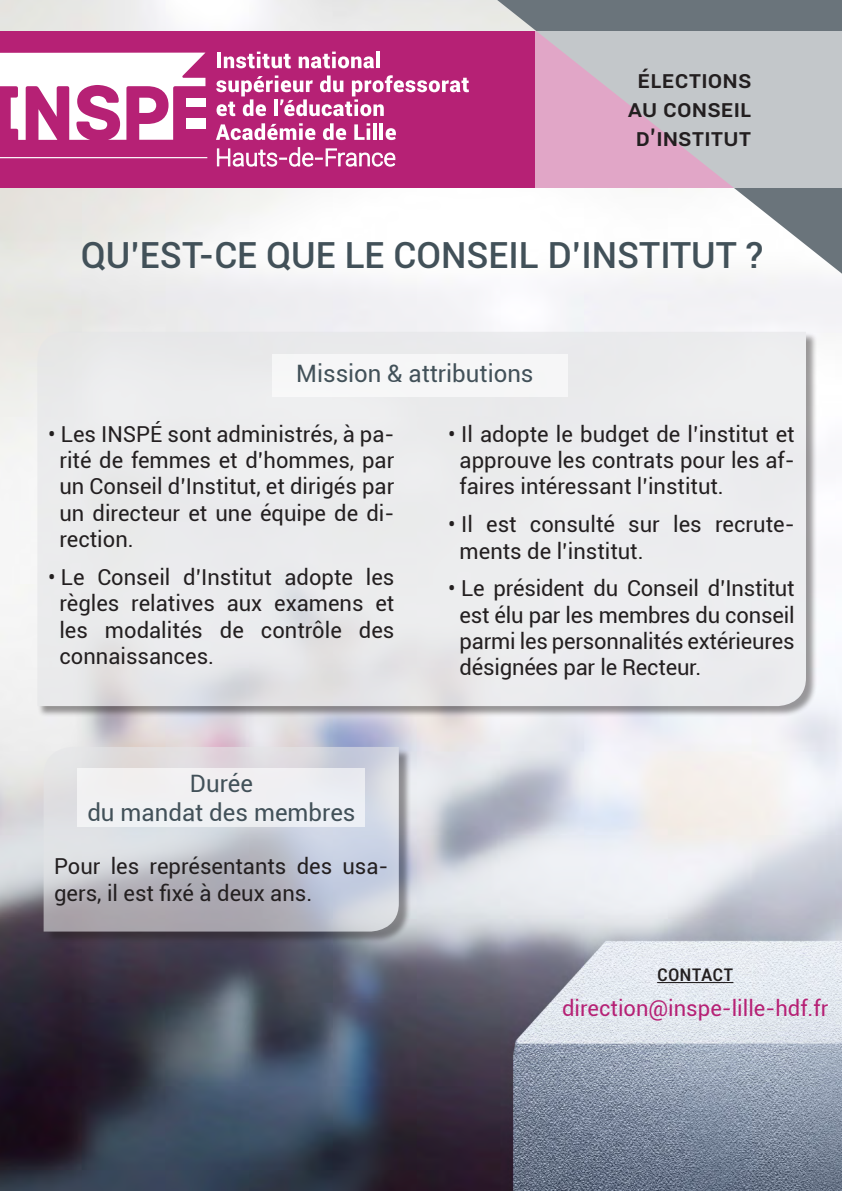
<style>
.page{position:relative;width:842px;height:1191px;background:#fff}
.page>*{position:absolute;margin:0;border:0;box-sizing:border-box;transform-origin:0 0}
.t1{font:500 36px "Roboto";color:#425159}
.t2{font:500 24.3px/29.2px "Roboto";color:#231f20;text-align:center}
.t3{font:24px "Roboto";color:#425159}
.t4{font:22px/26.4px "Roboto";color:#231f20;text-align:justify}
.t5{font:22px "Roboto";color:#b62175}
.t6{font:condensed 22px "Roboto";color:#231f20}
</style>
<div class="page">
<img style="left:0;top:0;width:842px;height:1191px">
<div style="left:45px;top:748px;width:366px;height:196px;background:#231f20;opacity:.75"></div>
<svg style="left:44px;top:747px;width:355px;height:184px;background:#c6c7d0"></svg>
<div style="left:38px;top:332px;width:779px;height:385px;background:#231f20;opacity:.75"></div>
<div style="left:37px;top:332px;width:769px;height:374px;background:#ebebed"></div>
<hr style="left:657px;top:982px;width:76px;height:1px;background:#231f20">
<div style="left:0;top:31px;width:842px;height:157px;background:#b62175"></div>
<hr style="left:217px;top:53px;width:4px;height:15px;background:#fff">
<svg style="left:224px;top:52px;width:67px;height:16px"></svg>
<svg style="left:299px;top:52px;width:75px;height:16px"></svg>
<hr style="left:376px;top:52px;width:4px;height:16px;background:#fff">
<svg style="left:216px;top:75px;width:253px;height:41px"></svg>
<svg style="left:216px;top:123px;width:99px;height:17px"></svg>
<svg style="left:323px;top:123px;width:23px;height:17px"></svg>
<svg style="left:354px;top:123px;width:16px;height:17px"></svg>
<hr style="left:373px;top:123px;width:4px;height:17px;background:#fff">
<hr style="left:380px;top:123px;width:3px;height:17px;background:#fff">
<svg style="left:386px;top:128px;width:10px;height:12px"></svg>
<svg style="left:0;top:53px;width:205px;height:87px"></svg>
<svg style="left:217px;top:147px;width:178px;height:20px"></svg>
<hr style="left:0;top:157px;width:207px;height:1px;background:#fff">
<svg style="left:497px;top:0;width:345px;height:274px"></svg>
<div style="left:272px;top:354px;width:296px;height:43px;background:#f6f6f7"></div>
<div style="left:77px;top:768px;width:287px;height:58px;background:#f0f0f3"></div>
<svg style="left:535px;top:31px;width:307px;height:157px;background:#ccbcc9"></svg>
<p class="t2" style="left:628px;top:63px;width:125px">élections au conseil d’institut</p>
<p class="t1" style="left:81px;top:230px;width:684px">QU’EST-CE QUE LE CONSEIL D’INSTITUT ?</p>
<p class="t3" style="left:296px;top:357px;width:239px">Mission &amp; attributions</p>
<p class="t4" style="left:59px;top:420px;width:336px;text-indent:-11px">• Les INSPÉ sont administrés, à pa&shy;rité de femmes et d’hommes, par un Conseil d’Institut, et dirigés par un directeur et une équipe de di&shy;rection.</p>
<p class="t4" style="left:59px;top:563px;width:336px;text-indent:-11px">• Le Conseil d’Institut adopte les règles relatives aux examens et les modalités de contrôle des connaissances.</p>
<p class="t3" style="left:190px;top:766px;width:65px">Durée</p>
<p class="t3" style="left:87px;top:795px;width:270px">du mandat des membres</p>
<p class="t4" style="left:54px;top:852px;width:336px">Pour les représentants des usa&shy;gers, il est fixé à deux ans.</p>
<p class="t4" style="left:460px;top:420px;width:336px;text-indent:-11px">• Il adopte le budget de l’institut et approuve les contrats pour les af&shy;faires intéressant l’institut.</p>
<p class="t4" style="left:460px;top:510px;width:336px;text-indent:-11px">• Il est consulté sur les recrute&shy;ments de l’institut.</p>
<p class="t4" style="left:460px;top:574px;width:336px;text-indent:-11px">• Le président du Conseil d’Institut est élu par les membres du conseil parmi les personnalités extérieures désignées par le Recteur.</p>
<p class="t6" style="left:657px;top:957px;width:78px">contact</p>
<p class="t5" style="left:562px;top:992px;width:268px">direction@inspe-lille-hdf.fr</p>
</div>
